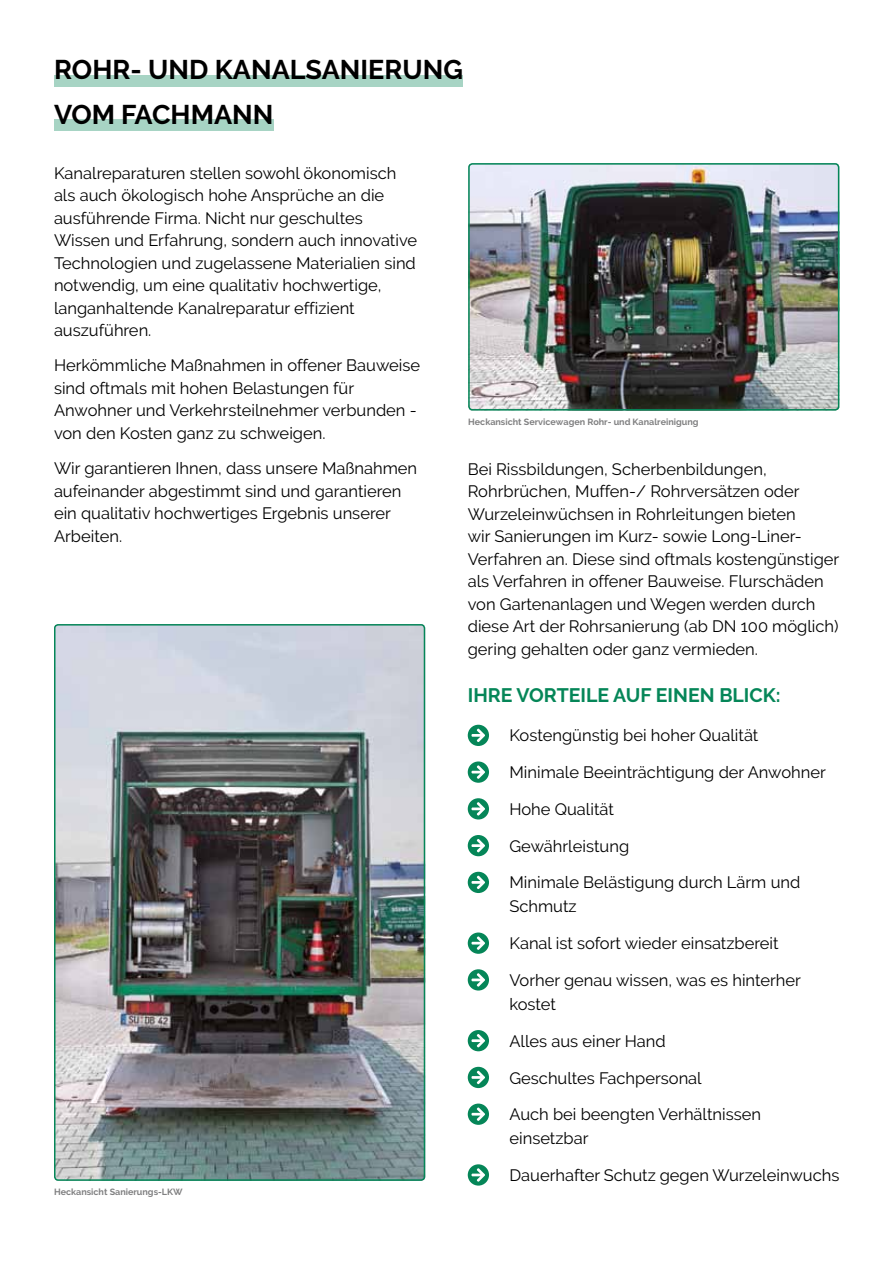
<style>
.page{position:relative;width:893px;height:1263px;background:#fff}
.page>*{position:absolute;margin:0;border:0;box-sizing:border-box;transform-origin:0 0}
.t1{font:700 27px/44.1px "Raleway";color:#000}
.t2{font:700 19.5px "Raleway";color:#058658}
.t3{font:16.5px/22.5px "Raleway";color:#000}
.t4{font:700 9px "Raleway";color:#808081}
</style>
<div class="page">
<img style="left:54px;top:624px;width:371px;height:557px">
<div style="left:54px;top:624px;width:371px;height:557px;border:2px solid #058658;border-radius:4px"></div>
<img style="left:471px;top:163px;width:368px;height:247px">
<div style="left:468px;top:163px;width:371px;height:248px;border:2px solid #058658;border-radius:4px"></div>
<div style="left:54px;top:75px;width:409px;height:11px;background:#a7d4c4"></div>
<div style="left:54px;top:119px;width:219px;height:11px;background:#a7d4c4"></div>
<svg style="left:468px;top:725px;width:21px;height:21px"></svg>
<svg style="left:468px;top:761px;width:21px;height:22px"></svg>
<svg style="left:468px;top:798px;width:21px;height:21px"></svg>
<svg style="left:468px;top:835px;width:21px;height:21px"></svg>
<svg style="left:468px;top:872px;width:21px;height:21px"></svg>
<svg style="left:468px;top:932px;width:21px;height:22px"></svg>
<svg style="left:468px;top:969px;width:21px;height:21px"></svg>
<svg style="left:468px;top:1030px;width:21px;height:21px"></svg>
<svg style="left:468px;top:1067px;width:21px;height:21px"></svg>
<svg style="left:468px;top:1103px;width:21px;height:22px"></svg>
<svg style="left:468px;top:1164px;width:21px;height:21px"></svg>
<h1 class="t1" style="left:54px;top:48px;width:410px">Rohr- und Kanalsanierung vom Fachmann</h1>
<p class="t3" style="left:54px;top:161px;width:365px">Kanalreparaturen stellen sowohl ökonomisch als auch ökologisch hohe Ansprüche an die ausführende Firma. Nicht nur geschultes Wissen und Erfahrung, sondern auch innovative Technologien und zugelassene Materialien sind notwendig, um eine qualitativ hochwertige, langanhaltende Kanalreparatur effizient auszuführen.</p>
<p class="t3" style="left:54px;top:354px;width:368px">Herkömmliche Maßnahmen in offener Bauweise sind oftmals mit hohen Belastungen für Anwohner und Verkehrsteilnehmer verbunden - von den Kosten ganz zu schweigen.</p>
<p class="t3" style="left:54px;top:457px;width:365px">Wir garantieren Ihnen, dass unsere Maßnahmen aufeinander abgestimmt sind und garantieren ein qualitativ hochwertiges Ergebnis unserer Arbeiten.</p>
<p class="t3" style="left:468px;top:457px;width:373px">Bei Rissbildungen, Scherbenbildungen, Rohrbrüchen, Muffen-/ Rohrversätzen oder Wurzeleinwüchsen in Rohrleitungen bieten<br>wir Sanierungen im Kurz- sowie Long-Liner-Verfahren an. Diese sind oftmals kostengünstiger als Verfahren in offener Bauweise. Flurschäden von Gartenanlagen und Wegen werden durch diese Art der Rohrsanierung (ab DN 100 möglich) gering gehalten oder ganz vermieden.</p>
<p class="t4" style="left:468px;top:417px;width:232px">Heckansicht Servicewagen Rohr- und Kanalreinigung</p>
<p class="t2" style="left:468px;top:684px;width:315px">Ihre Vorteile auf einen Blick:</p>
<p class="t4" style="left:54px;top:1187px;width:130px">Heckansicht Sanierungs-LKW</p>
<p class="t3" style="left:509px;top:724px;width:251px">Kostengünstig bei hoher Qualität</p>
<p class="t3" style="left:509px;top:761px;width:318px">Minimale Beeinträchtigung der Anwohner</p>
<p class="t3" style="left:509px;top:798px;width:106px">Hohe Qualität</p>
<p class="t3" style="left:509px;top:834px;width:121px">Gewährleistung</p>
<p class="t3" style="left:509px;top:870px;width:292px;line-height:24px">Minimale Belästigung durch Lärm und<br>Schmutz</p>
<p class="t3" style="left:509px;top:932px;width:271px">Kanal ist sofort wieder einsatzbereit</p>
<p class="t3" style="left:509px;top:968px;width:293px;line-height:24px">Vorher genau wissen, was es hinterher kostet</p>
<p class="t3" style="left:509px;top:1029px;width:158px">Alles aus einer Hand</p>
<p class="t3" style="left:509px;top:1066px;width:194px">Geschultes Fachpersonal</p>
<p class="t3" style="left:509px;top:1102px;width:253px;line-height:24px">Auch bei beengten Verhältnissen einsetzbar</p>
<p class="t3" style="left:509px;top:1164px;width:331px">Dauerhafter Schutz gegen Wurzeleinwuchs</p>
</div>
